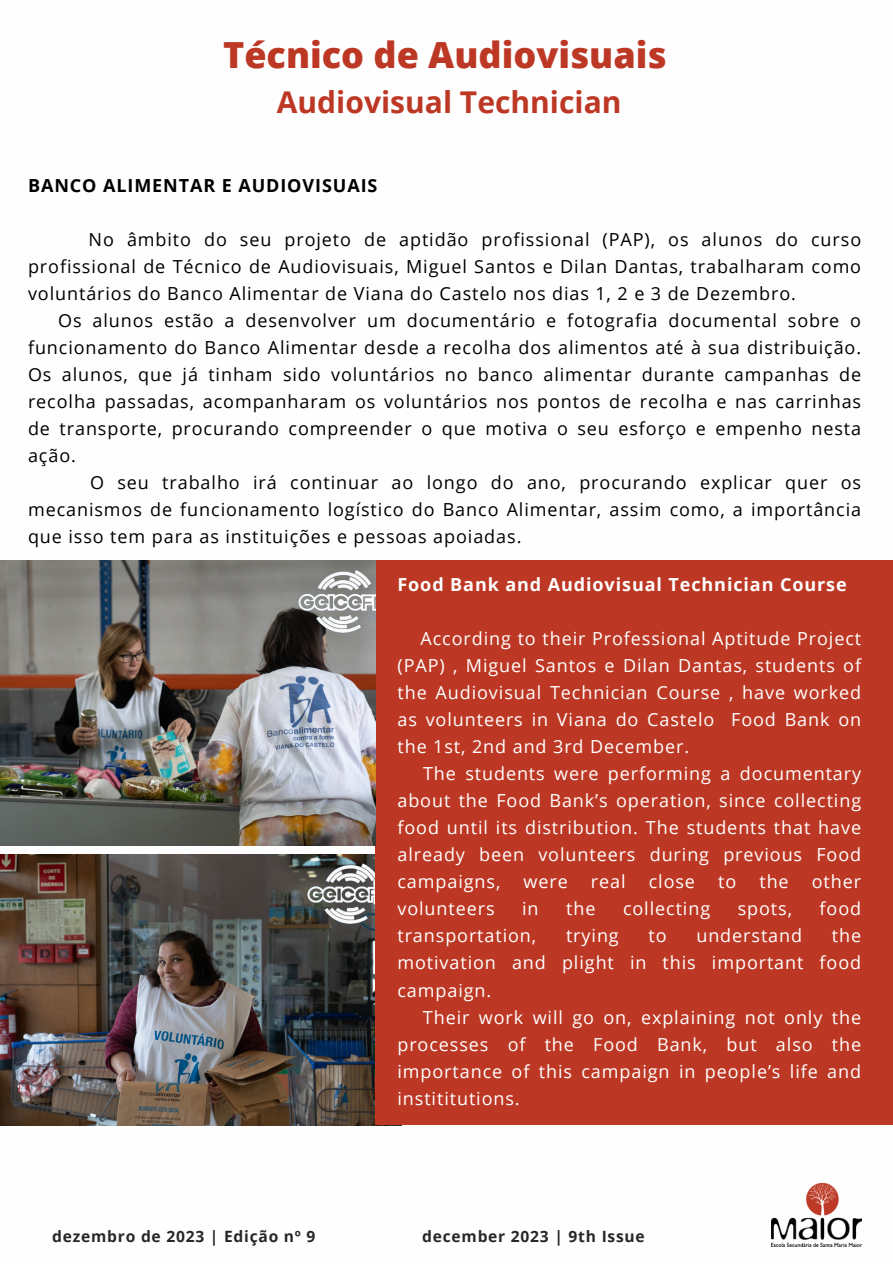
<style>
.page{position:relative;width:893px;height:1264px;background:#fff}
.page>*{position:absolute;margin:0;border:0;box-sizing:border-box;transform-origin:0 0}
.t1{font:800 36px "Open Sans";color:#bd3824}
.t2{font:700 30px "Open Sans";color:#bd3824}
.t3{font:18px/27px "Open Sans";letter-spacing:.05em;color:#000;text-align:justify}
.t4{font:18px/27px "Open Sans";letter-spacing:.05em;color:#fff;text-align:justify}
.t5{font:700 18px "Open Sans";letter-spacing:.05em;color:#fff}
.t6{font:700 18px "Open Sans";letter-spacing:.05em;color:#000}
.t7{font:700 15.6px "Open Sans";letter-spacing:.05em;color:#272727}
</style>
<div class="page">
<img style="left:0;top:854px;width:375px;height:271px">
<div style="left:375px;top:560px;width:517px;height:565px;background:#bd3824"></div>
<img style="left:771px;top:1183px;width:90px;height:62px">
<img style="left:0;top:560px;width:375px;height:285px">
<p class="t1" style="left:223px;top:29px;width:445px">Técnico de Audiovisuais</p>
<p class="t2" style="left:277px;top:81px;width:346px">Audiovisual Technician</p>
<p class="t6" style="left:28px;top:173px;width:351px">BANCO ALIMENTAR E AUDIOVISUAIS</p>
<p class="t3" style="left:28px;top:225px;width:834px;text-indent:61px">No âmbito do seu projeto de aptidão profissional (PAP), os alunos do curso profissional de Técnico de Audiovisuais, Miguel Santos e Dilan Dantas, trabalharam como voluntários do Banco Alimentar de Viana do Castelo nos dias 1, 2 e 3 de Dezembro.</p>
<p class="t3" style="left:28px;top:306px;width:834px;text-indent:30px">Os alunos estão a desenvolver um documentário e fotografia documental sobre o funcionamento do Banco Alimentar desde a recolha dos alimentos até à sua distribuição.<br>Os alunos, que já tinham sido voluntários no banco alimentar durante campanhas de recolha passadas, acompanharam os voluntários nos pontos de recolha e nas carrinhas de transporte, procurando compreender o que motiva o seu esforço e empenho nesta ação.</p>
<p class="t3" style="left:28px;top:468px;width:834px;text-indent:62px">O seu trabalho irá continuar ao longo do ano, procurando explicar quer os mecanismos de funcionamento logístico do Banco Alimentar, assim como, a importância que isso tem para as instituições e pessoas apoiadas.</p>
<p class="t5" style="left:397px;top:572px;width:451px">Food Bank and Audiovisual Technician Course</p>
<p class="t4" style="left:397px;top:625px;width:465px;text-indent:23px">According to their Professional Aptitude Project (PAP) , Miguel Santos e Dilan Dantas, students of the Audiovisual Technician Course , have worked as volunteers in Viana do Castelo Food Bank on the 1st, 2nd and 3rd December.</p>
<p class="t4" style="left:397px;top:760px;width:465px;text-indent:26px">The students were performing a documentary about the Food Bank’s operation, since collecting food until its distribution. The students that have already been volunteers during previous Food campaigns,</p>
<p class="t4" style="left:523px;top:868px;width:46px">were</p>
<p class="t4" style="left:591px;top:868px;width:36px">real</p>
<p class="t4" style="left:648px;top:868px;width:48px">close</p>
<p class="t4" style="left:718px;top:868px;width:20px">to</p>
<p class="t4" style="left:759px;top:868px;width:31px">the</p>
<p class="t4" style="left:811px;top:868px;width:51px">other</p>
<p class="t4" style="left:397px;top:895px;width:99px">volunteers</p>
<p class="t4" style="left:522px;top:895px;width:18px">in</p>
<p class="t4" style="left:566px;top:895px;width:31px">the</p>
<p class="t4" style="left:623px;top:895px;width:89px">collecting</p>
<p class="t4" style="left:737px;top:895px;width:56px">spots,</p>
<p class="t4" style="left:819px;top:895px;width:43px">food</p>
<p class="t4" style="left:397px;top:922px;width:140px">transportation,</p>
<p class="t4" style="left:566px;top:922px;width:54px">trying</p>
<p class="t4" style="left:648px;top:922px;width:20px">to</p>
<p class="t4" style="left:696px;top:922px;width:107px">understand</p>
<p class="t4" style="left:397px;top:922px;width:465px;text-indent:434px">the motivation and plight in this important food campaign.</p>
<p class="t4" style="left:397px;top:1003px;width:465px;text-indent:25px">Their work will go on, explaining not only the processes of the Food Bank, but also the importance of this campaign in people’s life and instititutions.</p>
<p class="t7" style="left:52px;top:1225px;width:265px">dezembro de 2023 | Edição nº 9</p>
<p class="t7" style="left:422px;top:1225px;width:224px">december 2023 | 9th Issue</p>
</div>
